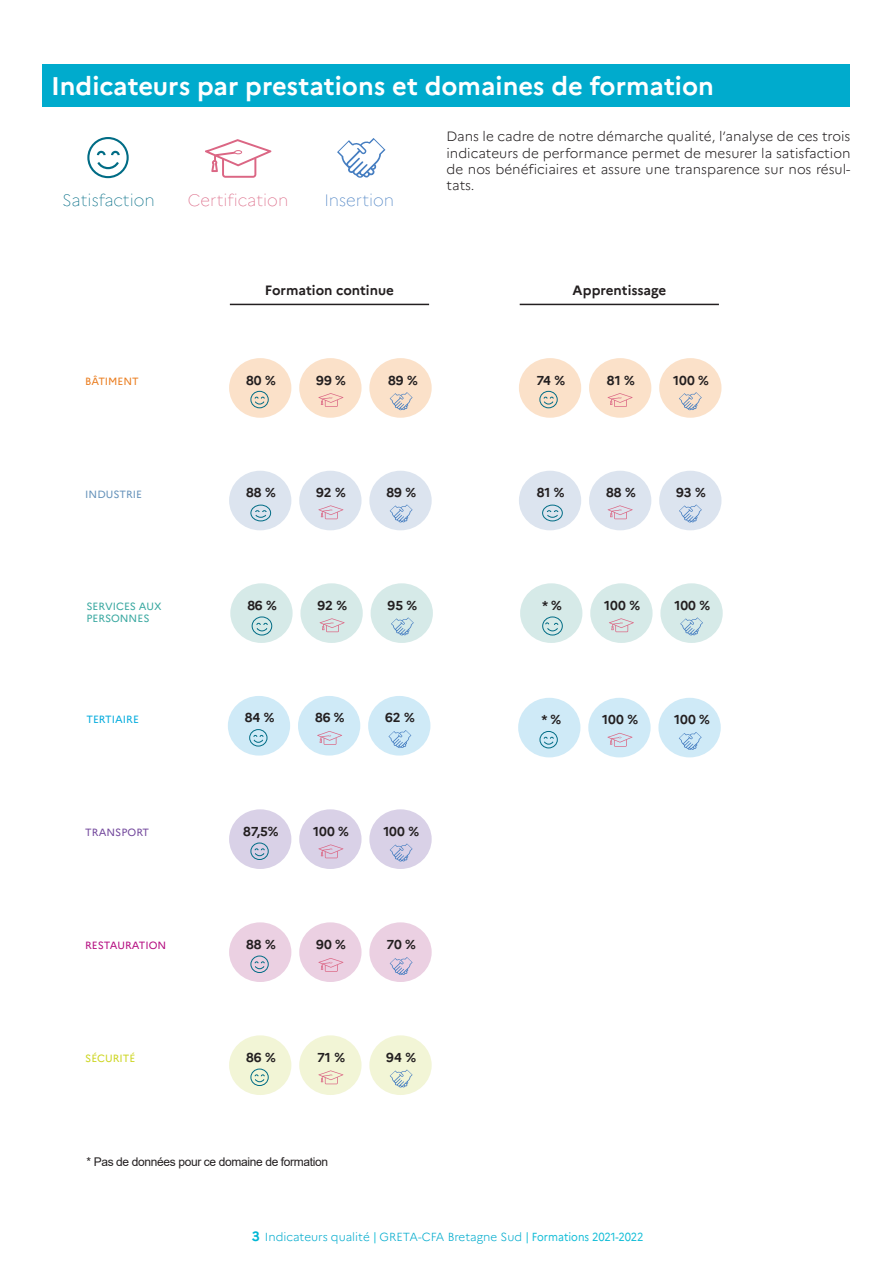
<style>
.page{position:relative;width:893px;height:1263px;background:#fff}
.page>*{position:absolute;margin:0;border:0;box-sizing:border-box;transform-origin:0 0}
.t1{font:700 25.5px "Marianne";color:#fff}
.t2{font:100 16.5px "Marianne";color:#db6684}
.t3{font:100 16.5px "Marianne";color:#006c85}
.t4{font:100 16.5px "Marianne";color:#467ec1}
.t5{font:300 13.5px/16.2px "Marianne";color:#231f20;text-align:justify}
.t6{font:700 13.5px "Marianne";color:#231f20}
.t7{font:700 12.9px "Marianne";color:#231f20}
.t8{font:12px "Arial";letter-spacing:-.03em;color:#231f20}
.t9{font:300 11.7px "Marianne";color:#00abcd}
.t10{font:10.5px/12.6px "Marianne";color:#39a8a0}
.t11{font:10.5px "Marianne";color:#b40c80}
.t12{font:10.5px "Marianne";color:#6592ba}
.t13{font:10.5px "Marianne";color:#72479c}
.t14{font:10.5px "Marianne";color:#0ad}
.t15{font:10.5px "Marianne";color:#ea7c1d}
.t16{font:10.5px "Marianne";color:#ccd51f}
.s1{font-weight:700;font-size:13.5px;color:#00b7d4}
.s2{font-weight:400;color:#12bdd7}
</style>
<div class="page">
<div style="left:43px;top:64px;width:807px;height:42px;background:#00abcd"></div>
<hr style="left:230px;top:304px;width:199px;height:1px;background:#231f20">
<div style="left:299px;top:358px;width:62px;height:60px;background:#fbe1c9;border-radius:50%"></div>
<div style="left:229px;top:358px;width:62px;height:60px;background:#fbe1c9;border-radius:50%"></div>
<div style="left:369px;top:358px;width:63px;height:60px;background:#fbe1c9;border-radius:50%"></div>
<svg style="left:318px;top:393px;width:25px;height:14px"></svg>
<svg style="left:390px;top:392px;width:23px;height:18px"></svg>
<div style="left:299px;top:471px;width:62px;height:59px;background:#dce4ef;border-radius:50%"></div>
<div style="left:229px;top:471px;width:62px;height:59px;background:#dce4ef;border-radius:50%"></div>
<div style="left:369px;top:471px;width:63px;height:59px;background:#dce4ef;border-radius:50%"></div>
<div style="left:299px;top:809px;width:62px;height:60px;background:#d9d1e7;border-radius:50%"></div>
<div style="left:229px;top:809px;width:62px;height:60px;background:#d9d1e7;border-radius:50%"></div>
<div style="left:369px;top:809px;width:63px;height:60px;background:#d9d1e7;border-radius:50%"></div>
<div style="left:299px;top:922px;width:62px;height:60px;background:#ebd0e2;border-radius:50%"></div>
<div style="left:229px;top:922px;width:62px;height:60px;background:#ebd0e2;border-radius:50%"></div>
<div style="left:369px;top:922px;width:63px;height:60px;background:#ebd0e2;border-radius:50%"></div>
<div style="left:299px;top:1035px;width:62px;height:60px;background:#f2f5d6;border-radius:50%"></div>
<div style="left:229px;top:1035px;width:62px;height:60px;background:#f2f5d6;border-radius:50%"></div>
<div style="left:369px;top:1035px;width:63px;height:60px;background:#f2f5d6;border-radius:50%"></div>
<div style="left:300px;top:583px;width:63px;height:60px;background:#d6eae8;border-radius:50%"></div>
<div style="left:230px;top:583px;width:63px;height:60px;background:#d6eae8;border-radius:50%"></div>
<div style="left:371px;top:583px;width:62px;height:60px;background:#d6eae8;border-radius:50%"></div>
<div style="left:588px;top:698px;width:63px;height:59px;background:#cfeaf7;border-radius:50%"></div>
<div style="left:518px;top:698px;width:62px;height:59px;background:#cfeaf7;border-radius:50%"></div>
<div style="left:658px;top:698px;width:63px;height:59px;background:#cfeaf7;border-radius:50%"></div>
<hr style="left:520px;top:304px;width:199px;height:1px;background:#231f20">
<div style="left:589px;top:358px;width:62px;height:60px;background:#fbe1c9;border-radius:50%"></div>
<div style="left:519px;top:358px;width:62px;height:60px;background:#fbe1c9;border-radius:50%"></div>
<div style="left:659px;top:358px;width:62px;height:60px;background:#fbe1c9;border-radius:50%"></div>
<div style="left:589px;top:471px;width:62px;height:59px;background:#dce4ef;border-radius:50%"></div>
<div style="left:519px;top:471px;width:62px;height:59px;background:#dce4ef;border-radius:50%"></div>
<div style="left:659px;top:471px;width:62px;height:59px;background:#dce4ef;border-radius:50%"></div>
<div style="left:590px;top:583px;width:63px;height:60px;background:#d6eae8;border-radius:50%"></div>
<div style="left:520px;top:583px;width:62px;height:60px;background:#d6eae8;border-radius:50%"></div>
<div style="left:660px;top:583px;width:63px;height:60px;background:#d6eae8;border-radius:50%"></div>
<svg style="left:318px;top:505px;width:25px;height:14px"></svg>
<svg style="left:390px;top:504px;width:23px;height:19px"></svg>
<svg style="left:318px;top:844px;width:25px;height:14px"></svg>
<svg style="left:390px;top:843px;width:23px;height:19px"></svg>
<svg style="left:318px;top:958px;width:25px;height:14px"></svg>
<svg style="left:390px;top:957px;width:23px;height:18px"></svg>
<svg style="left:318px;top:1070px;width:25px;height:14px"></svg>
<svg style="left:390px;top:1069px;width:23px;height:19px"></svg>
<svg style="left:320px;top:618px;width:25px;height:14px"></svg>
<svg style="left:391px;top:617px;width:23px;height:19px"></svg>
<svg style="left:607px;top:733px;width:25px;height:14px"></svg>
<svg style="left:679px;top:732px;width:23px;height:18px"></svg>
<svg style="left:608px;top:505px;width:25px;height:14px"></svg>
<svg style="left:679px;top:504px;width:23px;height:19px"></svg>
<svg style="left:609px;top:618px;width:25px;height:14px"></svg>
<svg style="left:680px;top:617px;width:23px;height:19px"></svg>
<svg style="left:608px;top:393px;width:25px;height:14px"></svg>
<svg style="left:679px;top:392px;width:23px;height:18px"></svg>
<svg style="left:205px;top:139px;width:66px;height:39px"></svg>
<svg style="left:337px;top:138px;width:48px;height:40px"></svg>
<div style="left:87px;top:137px;width:42px;height:41px;border:2px solid #006c85;border-radius:50%"></div>
<svg style="left:96px;top:150px;width:24px;height:20px"></svg>
<div style="left:250px;top:391px;width:19px;height:17px;border:1px solid #006c85;border-radius:50%"></div>
<svg style="left:254px;top:396px;width:11px;height:9px"></svg>
<div style="left:539px;top:391px;width:19px;height:17px;border:1px solid #006c85;border-radius:50%"></div>
<svg style="left:543px;top:396px;width:11px;height:9px"></svg>
<div style="left:250px;top:505px;width:21px;height:16px;border:1px solid #006c85;border-radius:50%"></div>
<svg style="left:255px;top:510px;width:12px;height:8px"></svg>
<div style="left:542px;top:505px;width:21px;height:16px;border:1px solid #006c85;border-radius:50%"></div>
<svg style="left:547px;top:510px;width:12px;height:8px"></svg>
<div style="left:250px;top:842px;width:19px;height:18px;border:1px solid #006c85;border-radius:50%"></div>
<svg style="left:254px;top:848px;width:11px;height:8px"></svg>
<div style="left:250px;top:955px;width:19px;height:18px;border:1px solid #006c85;border-radius:50%"></div>
<svg style="left:254px;top:961px;width:11px;height:8px"></svg>
<div style="left:250px;top:1068px;width:19px;height:18px;border:1px solid #006c85;border-radius:50%"></div>
<svg style="left:254px;top:1074px;width:11px;height:8px"></svg>
<div style="left:252px;top:616px;width:20px;height:19px;border:1px solid #006c85;border-radius:50%"></div>
<svg style="left:256px;top:622px;width:12px;height:10px"></svg>
<div style="left:542px;top:616px;width:21px;height:19px;border:1px solid #006c85;border-radius:50%"></div>
<div style="left:540px;top:731px;width:18px;height:17px;border:1px solid #006c85;border-radius:50%"></div>
<svg style="left:543px;top:736px;width:11px;height:9px"></svg>
<svg style="left:545px;top:622px;width:14px;height:10px"></svg>
<div style="left:298px;top:696px;width:62px;height:59px;background:#cfeaf7;border-radius:50%"></div>
<div style="left:228px;top:696px;width:62px;height:59px;background:#cfeaf7;border-radius:50%"></div>
<div style="left:368px;top:696px;width:62px;height:59px;background:#cfeaf7;border-radius:50%"></div>
<svg style="left:317px;top:731px;width:25px;height:14px"></svg>
<svg style="left:388px;top:730px;width:23px;height:18px"></svg>
<div style="left:249px;top:729px;width:18px;height:17px;border:1px solid #006c85;border-radius:50%"></div>
<svg style="left:253px;top:734px;width:11px;height:9px"></svg>
<p class="t1" style="left:51px;top:70px;width:664px">Indicateurs par prestations et domaines de formation</p>
<p class="t3" style="left:62px;top:190px;width:94px">Satisfaction</p>
<p class="t2" style="left:188px;top:190px;width:102px">Certification</p>
<p class="t4" style="left:324px;top:190px;width:71px">Insertion</p>
<p class="t5" style="left:446px;top:128px;width:405px">Dans le cadre de notre démarche qualité, l’analyse de ces trois indicateurs de performance permet de mesurer la satisfaction de nos bénéficiaires et assure une transparence sur nos résul&shy;tats.</p>
<p class="t15" style="left:85px;top:375px;width:55px">BÂTIMENT</p>
<p class="t6" style="left:265px;top:282px;width:131px">Formation continue</p>
<p class="t7" style="left:246px;top:372px;width:31px">80 %</p>
<p class="t7" style="left:316px;top:372px;width:31px">99 %</p>
<p class="t7" style="left:388px;top:372px;width:31px">89 %</p>
<p class="t6" style="left:572px;top:282px;width:95px">Apprentissage</p>
<p class="t7" style="left:536px;top:372px;width:30px">74 %</p>
<p class="t7" style="left:607px;top:372px;width:29px">81 %</p>
<p class="t7" style="left:673px;top:372px;width:37px">100 %</p>
<p class="t12" style="left:85px;top:488px;width:58px">INDUSTRIE</p>
<p class="t7" style="left:246px;top:485px;width:31px">88 %</p>
<p class="t7" style="left:316px;top:485px;width:31px">92 %</p>
<p class="t7" style="left:386px;top:485px;width:31px">89 %</p>
<p class="t7" style="left:537px;top:485px;width:29px">81 %</p>
<p class="t7" style="left:606px;top:485px;width:31px">88 %</p>
<p class="t7" style="left:676px;top:485px;width:31px">93 %</p>
<p class="t10" style="left:86px;top:600px;width:77px">SERVICES AUX<br>PERSONNES</p>
<p class="t7" style="left:247px;top:597px;width:31px">86 %</p>
<p class="t7" style="left:317px;top:597px;width:31px">92 %</p>
<p class="t7" style="left:388px;top:597px;width:31px">95 %</p>
<p class="t7" style="left:542px;top:597px;width:21px">* %</p>
<p class="t7" style="left:604px;top:597px;width:37px">100 %</p>
<p class="t7" style="left:674px;top:597px;width:37px">100 %</p>
<p class="t14" style="left:86px;top:713px;width:54px">TERTIAIRE</p>
<p class="t7" style="left:245px;top:710px;width:31px">84 %</p>
<p class="t7" style="left:315px;top:710px;width:31px">86 %</p>
<p class="t7" style="left:385px;top:710px;width:31px">62 %</p>
<p class="t7" style="left:542px;top:712px;width:21px">* %</p>
<p class="t7" style="left:602px;top:712px;width:37px">100 %</p>
<p class="t7" style="left:674px;top:712px;width:37px">100 %</p>
<p class="t13" style="left:85px;top:826px;width:66px">TRANSPORT</p>
<p class="t7" style="left:243px;top:823px;width:37px">87,5%</p>
<p class="t7" style="left:313px;top:823px;width:37px">100 %</p>
<p class="t7" style="left:383px;top:823px;width:37px">100 %</p>
<p class="t11" style="left:85px;top:939px;width:83px">RESTAURATION</p>
<p class="t7" style="left:246px;top:936px;width:31px">88 %</p>
<p class="t7" style="left:316px;top:936px;width:31px">90 %</p>
<p class="t7" style="left:386px;top:936px;width:31px">70 %</p>
<p class="t16" style="left:85px;top:1052px;width:52px">SÉCURITÉ</p>
<p class="t7" style="left:246px;top:1049px;width:31px">86 %</p>
<p class="t7" style="left:317px;top:1049px;width:30px">71 %</p>
<p class="t7" style="left:386px;top:1049px;width:31px">94 %</p>
<p class="t8" style="left:86px;top:1154px;width:243px">* Pas de données pour ce domaine de formation</p>
<p class="t9" style="left:252px;top:1230px;width:393px"><span class="s1">3</span> Indicateurs qualité <span class="s2">|</span> GRETA-CFA Bretagne Sud <span class="s2">| Formations 2021-2022</span></p>
</div>
